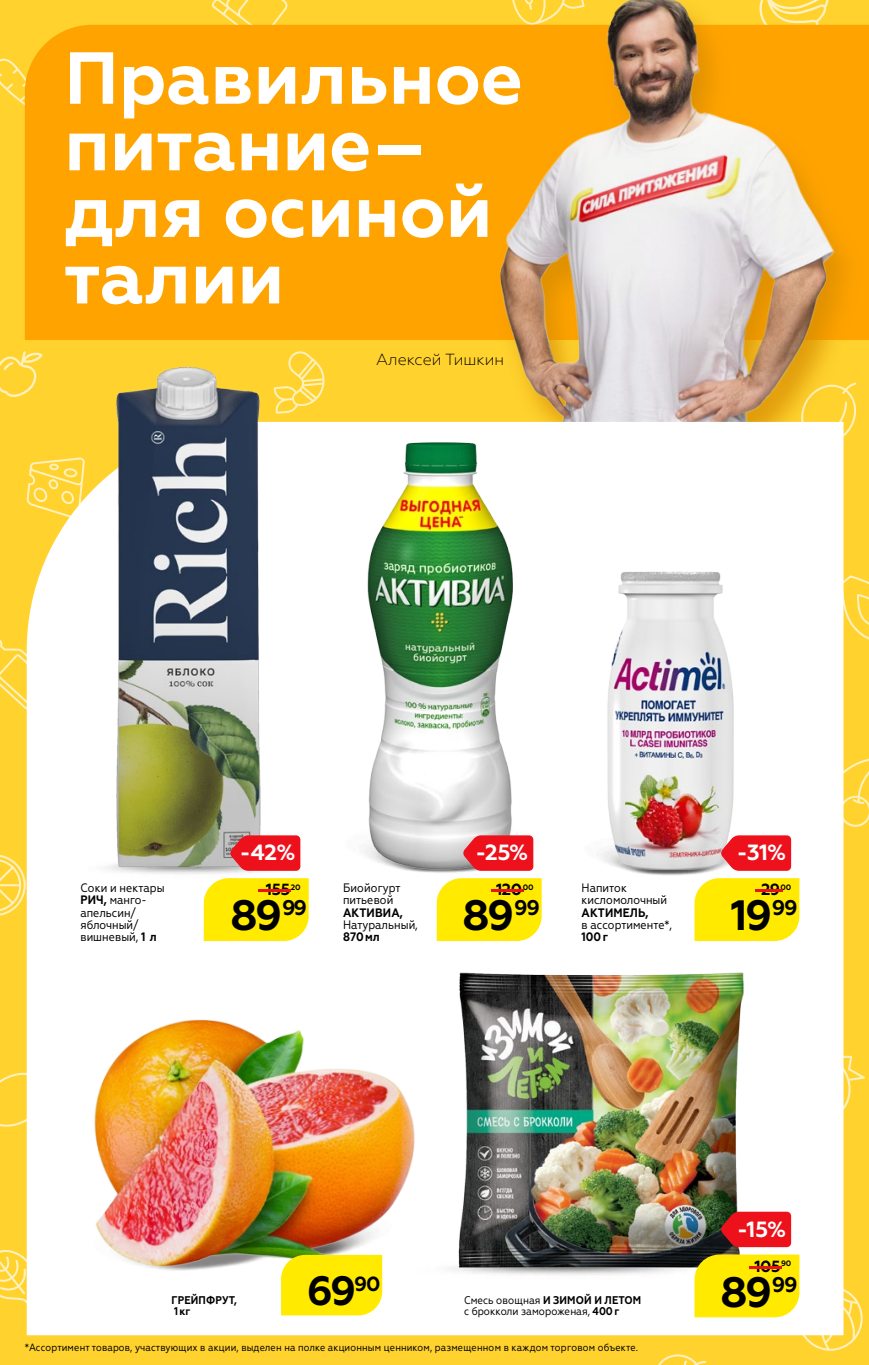
<style>
.page{position:relative;width:869px;height:1365px;background:#fff}
.page>*{position:absolute;margin:0;border:0;box-sizing:border-box;transform-origin:0 0}
.t1{font:700 73.5px/66.5px "Geometria";color:#fff}
.t2{font:700 42.35px "Geometria";letter-spacing:-.055em;color:#000}
.t3{font:700 40.77px "Geometria";color:#000}
.t4{font:700 22.05px "Geometria";color:#fff}
.t5{font:700 16.1px "Geometria";letter-spacing:-.03em;color:#000}
.t6{font:300 16.1px "Geometria";color:#000}
.t7{font:12.25px/12.2px "Geometria Narrow";color:#000}
.t8{font:11.2px/11.2px "Geometria Narrow";color:#000}
.t9{font:700 11.2px/11.2px "Geometria Narrow";letter-spacing:.01em;color:#000}
.t10{font:10.5px "Geometria Narrow";letter-spacing:.01em;color:#000}
.t11{font:700 7.88px "Geometria";color:#000}
.s1{font-weight:700}
.s2{font-size:16.1px;color:#ed111c}
.s3{color:#ed111c}
</style>
<div class="page">
<div style="left:0;top:0;width:868px;height:1364px;background:#ffd22e"></div>
<svg style="left:0;top:58px;width:25px;height:48px"></svg>
<svg style="left:211px;top:0;width:77px;height:25px"></svg>
<div style="left:25px;top:25px;width:287px;height:315px;background:#ffa300"></div>
<svg style="left:289px;top:351px;width:23px;height:62px"></svg>
<svg style="left:0;top:639px;width:27px;height:71px"></svg>
<svg style="left:0;top:1245px;width:27px;height:70px"></svg>
<svg style="left:0;top:855px;width:26px;height:61px"></svg>
<svg style="left:0;top:1072px;width:27px;height:54px"></svg>
<svg style="left:843px;top:1039px;width:21px;height:86px"></svg>
<svg style="left:843px;top:575px;width:25px;height:67px"></svg>
<svg style="left:843px;top:754px;width:25px;height:75px"></svg>
<svg style="left:0;top:351px;width:42px;height:46px"></svg>
<img style="left:312px;top:0;width:556px;height:461px">
<div style="left:27px;top:422px;width:816px;height:912px;background:#fff"></div>
<img style="left:430px;top:1219px;width:209px;height:67px">
<img style="left:437px;top:959px;width:324px;height:323px">
<img style="left:89px;top:818px;width:206px;height:67px">
<img style="left:92px;top:360px;width:197px;height:512px">
<img style="left:567px;top:825px;width:210px;height:59px">
<img style="left:584px;top:571px;width:184px;height:298px">
<div style="left:327px;top:816px;width:238px;height:66px;background:#fff"></div>
<img style="left:340px;top:432px;width:203px;height:446px">
<div style="left:69px;top:1186px;width:212px;height:108px;background:#fff"></div>
<img style="left:82px;top:1007px;width:348px;height:279px">
<div style="left:281px;top:1254px;width:101px;height:61px;background:#ffea00"></div>
<div style="left:694px;top:878px;width:105px;height:62px;background:#ffea00"></div>
<svg style="left:720px;top:835px;width:70px;height:35px;background:#ec2832"></svg>
<div style="left:204px;top:878px;width:104px;height:62px;background:#ffea00"></div>
<svg style="left:230px;top:835px;width:70px;height:35px;background:#e6202a"></svg>
<svg style="left:639px;top:1254px;width:223px;height:110px"></svg>
<svg style="left:720px;top:1211px;width:70px;height:35px;background:#d7171f"></svg>
<div style="left:436px;top:878px;width:105px;height:62px;background:#ffea00"></div>
<svg style="left:463px;top:835px;width:70px;height:35px;background:#e9232c"></svg>
<p class="t1" style="left:64px;top:46px;width:460px">Правильное питание– для осиной талии</p>
<p class="t6" style="left:376px;top:350px;width:129px">Алексей Тишкин</p>
<p class="t4" style="left:239px;top:839px;width:57px">-42%</p>
<p class="t2" style="left:230px;top:890px;width:78px">89<sup>99</sup></p>
<p class="t7" style="left:80px;top:881px;width:86px">Соки и нектары<br><span class="s1">РИЧ,</span> манго&shy;апельсин/ яблочный/ вишневый, <span class="s1">1 л</span></p>
<p class="t7" style="left:343px;top:881px;width:76px">Биойогурт питьевой<br><span class="s1">АКТИВИА,<br></span>Натуральный,<br><span class="s1">870мл</span></p>
<p class="t5" style="left:266px;top:879px;width:26px">155</p>
<p class="t11" style="left:248px;top:882px;width:54px"><span class="s2">-</span>20</p>
<p class="t4" style="left:475px;top:839px;width:55px">-25%</p>
<p class="t2" style="left:462px;top:890px;width:79px">89<sup>99</sup></p>
<p class="t5" style="left:481px;top:879px;width:54px"><span class="s3">-</span>120<sup>00</sup></p>
<p class="t7" style="left:581px;top:881px;width:92px">Напиток кисломолочный<br><span class="s1">АКТИМЕЛЬ,<br></span>в ассортименте*,<br><span class="s1">100г</span></p>
<p class="t4" style="left:736px;top:839px;width:51px">-31%</p>
<p class="t2" style="left:730px;top:890px;width:68px">19<sup>99</sup></p>
<p class="t5" style="left:760px;top:879px;width:20px">29</p>
<p class="t11" style="left:746px;top:882px;width:46px"><span class="s2">-</span>00</p>
<p class="t9" style="left:171px;top:1294px;width:67px">ГРЕЙПФРУТ,<br>1кг</p>
<p class="t3" style="left:306px;top:1266px;width:75px">69<sup>90</sup></p>
<p class="t8" style="left:464px;top:1294px;width:178px">Смесь овощная <span class="s1">И ЗИМОЙ И ЛЕТОМ </span>с брокколи замороженая, <span class="s1">400г</span></p>
<p class="t10" style="left:25px;top:1340px;width:614px">*Ассортимент товаров, участвующих в акции, выделен на полке акционным ценником, размещенном в каждом торговом объекте.</p>
<p class="t4" style="left:736px;top:1215px;width:50px">-15%</p>
<p class="t2" style="left:720px;top:1266px;width:79px">89<sup>99</sup></p>
<p class="t5" style="left:754px;top:1256px;width:28px">105</p>
<p class="t11" style="left:738px;top:1258px;width:54px"><span class="s2">-</span>90</p>
</div>
